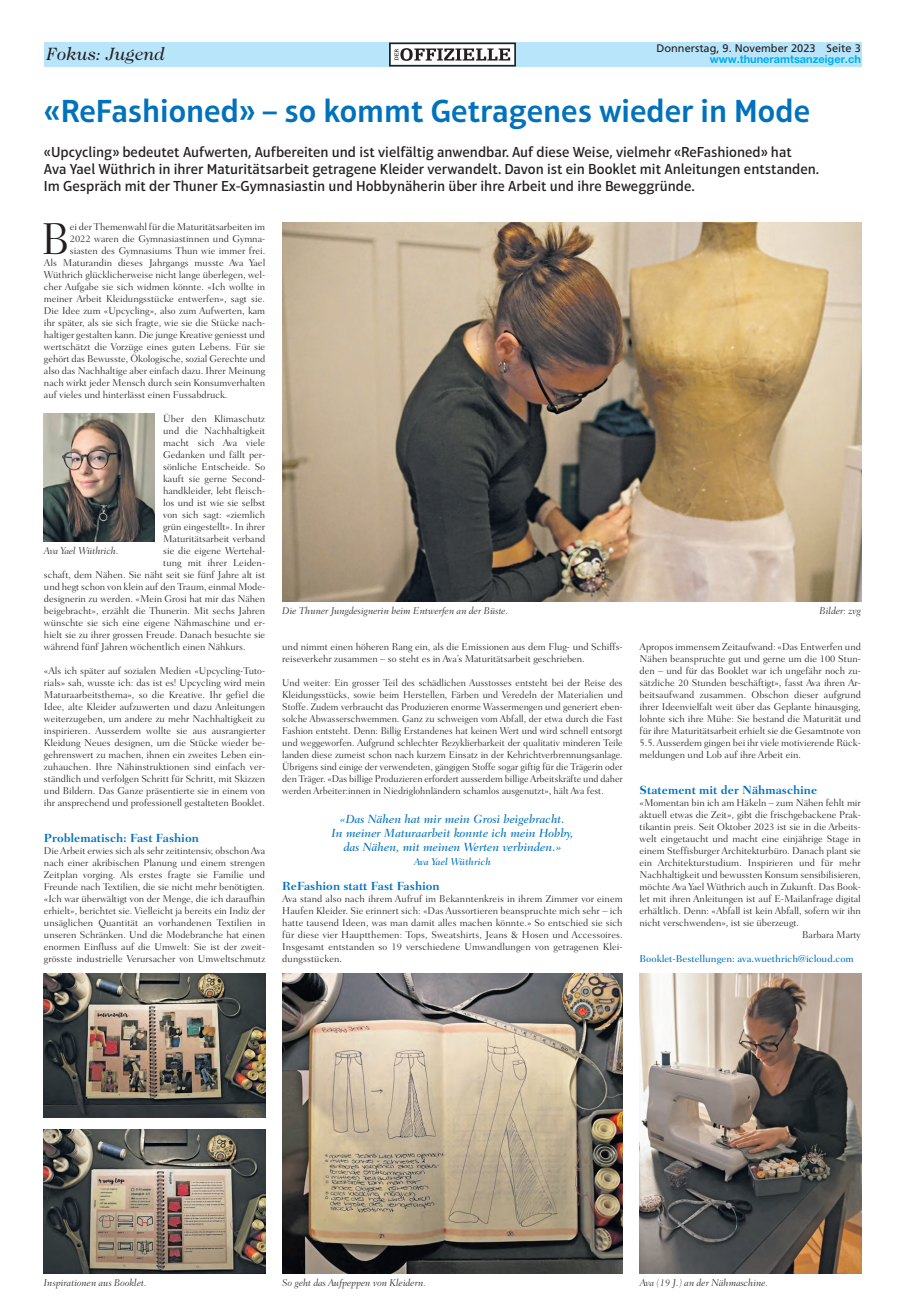
<style>
.page{position:relative;width:905px;height:1304px;background:#fff}
.page>*{position:absolute;margin:0;border:0;box-sizing:border-box;transform-origin:0 0}
.t1{font:300 45.4px "Fairfield LT Std";color:#231f20}
.t2{font:600 32.5px "Aptifer Sans LT Pro";color:#0072bc}
.t3{font:italic 18px "Caslon 224 Std";color:#231f20}
.t4{font:500 14.8px/17px "Aptifer Sans LT Pro";color:#231f20}
.t5{font:italic 500 12px/14px "Fairfield LT Std";letter-spacing:-.005em;color:#0072bc;text-align:center}
.t6{font:700 12px "Fairfield LT Std";color:#0072bc}
.t7{font:11px "Frutiger LT Pro";color:#231f20}
.t8{font:700 11px "Helvetica Neue LT Pro";color:#00aeef}
.t9{font:300 10px/12px "Fairfield LT Std";color:#231f20;text-align:justify}
.t10{font:italic 300 10px "Fairfield LT Std";color:#231f20}
.t11{font:500 10px "Fairfield LT Std";color:#0072bc}
.t12{font:italic 500 10px "Fairfield LT Std";color:#0072bc}
</style>
<div class="page">
<div style="left:44px;top:43px;width:816px;height:24px;background:#b9e5fa"></div>
<img style="left:44px;top:414px;width:110px;height:127px">
<svg style="left:389px;top:43px;width:127px;height:24px"></svg>
<img style="left:282px;top:223px;width:578px;height:379px">
<img style="left:282px;top:974px;width:340px;height:300px">
<img style="left:639px;top:974px;width:221px;height:300px">
<img style="left:44px;top:1130px;width:221px;height:144px">
<img style="left:44px;top:974px;width:221px;height:144px">
<h3 class="t3" style="left:47px;top:44px;width:120px">Fokus: Jugend</h3>
<p class="t7" style="left:656px;top:41px;width:206px">Donnerstag, 9. November 2023 Seite 3</p>
<p class="t8" style="left:709px;top:52px;width:152px">www.thuneramtsanzeiger.ch</p>
<h2 class="t2" style="left:44px;top:92px;width:767px">«ReFashioned» – so kommt Getragenes wieder in Mode</h2>
<p class="t4" style="left:44px;top:143px;width:776px">«Upcycling» bedeutet Aufwerten, Aufbereiten und ist vielfältig anwendbar. Auf diese Weise, vielmehr «ReFashioned» hat<br>Ava Yael Wüthrich in ihrer Maturitätsarbeit getragene Kleider verwandelt. Davon ist ein Booklet mit Anleitungen entstanden.<br>Im Gespräch mit der Thuner Ex-Gymnasiastin und Hobbynäherin über ihre Arbeit und ihre Beweggründe.</p>
<h1 class="t1" style="left:41px;top:213px;width:30px">B</h1>
<p class="t9" style="left:70px;top:221px;width:197px">ei der Themenwahl für die Maturitätsarbeiten im</p>
<p class="t9" style="left:70px;top:233px;width:197px">2022 waren die Gymnasiastinnen und Gymna-</p>
<p class="t9" style="left:70px;top:245px;width:197px">siasten des Gymnasiums Thun wie immer frei.</p>
<p class="t9" style="left:44px;top:257px;width:223px">Als Maturandin dieses Jahrgangs musste Ava Yael</p>
<p class="t9" style="left:44px;top:269px;width:223px">Wüthrich glücklicherweise nicht lange überlegen, wel-</p>
<p class="t9" style="left:44px;top:281px;width:223px">cher Aufgabe sie sich widmen könnte. «Ich wollte in</p>
<p class="t9" style="left:44px;top:293px;width:222px">meiner Arbeit Kleidungsstücke entwerfen», sagt sie.</p>
<p class="t9" style="left:44px;top:305px;width:223px">Die Idee zum «Upcycling», also zum Aufwerten, kam</p>
<p class="t9" style="left:44px;top:317px;width:223px">ihr später, als sie sich fragte, wie sie die Stücke nach-</p>
<p class="t9" style="left:44px;top:329px;width:222px">haltiger gestalten kann. Die junge Kreative geniesst und</p>
<p class="t9" style="left:44px;top:341px;width:223px">wertschätzt die Vorzüge eines guten Lebens. Für sie</p>
<p class="t9" style="left:44px;top:353px;width:223px">gehört das Bewusste, Ökologische, sozial Gerechte und</p>
<p class="t9" style="left:44px;top:365px;width:223px">also das Nachhaltige aber einfach dazu. Ihrer Meinung</p>
<p class="t9" style="left:44px;top:377px;width:223px">nach wirkt jeder Mensch durch sein Konsumverhalten</p>
<p class="t9" style="left:44px;top:389px;width:185px">auf vieles und hinterlässt einen Fussabdruck.</p>
<p class="t9" style="left:163px;top:413px;width:103px">Über den Klimaschutz</p>
<p class="t9" style="left:163px;top:425px;width:104px">und die Nachhaltigkeit</p>
<p class="t9" style="left:163px;top:437px;width:104px">macht sich Ava viele</p>
<p class="t9" style="left:163px;top:449px;width:104px">Gedanken und fällt per-</p>
<p class="t9" style="left:163px;top:461px;width:103px">sönliche Entscheide. So</p>
<p class="t9" style="left:163px;top:473px;width:104px">kauft sie gerne Second-</p>
<p class="t9" style="left:163px;top:485px;width:104px">handkleider, lebt fleisch-</p>
<p class="t9" style="left:163px;top:497px;width:104px">los und ist wie sie selbst</p>
<p class="t9" style="left:163px;top:509px;width:104px">von sich sagt: «ziemlich</p>
<p class="t9" style="left:163px;top:521px;width:104px">grün eingestellt». In ihrer</p>
<p class="t9" style="left:163px;top:533px;width:104px">Maturitätsarbeit verband</p>
<p class="t9" style="left:163px;top:545px;width:104px">sie die eigene Wertehal-</p>
<p class="t9" style="left:163px;top:557px;width:103px">tung mit ihrer Leiden-</p>
<p class="t9" style="left:44px;top:569px;width:223px">schaft, dem Nähen. Sie näht seit sie fünf Jahre alt ist</p>
<p class="t9" style="left:44px;top:581px;width:223px">und hegt schon von klein auf den Traum, einmal Mode-</p>
<p class="t9" style="left:44px;top:593px;width:223px">designerin zu werden. «Mein Grosi hat mir das Nähen</p>
<p class="t9" style="left:44px;top:605px;width:223px">beigebracht», erzählt die Thunerin. Mit sechs Jahren</p>
<p class="t9" style="left:44px;top:617px;width:223px">wünschte sie sich eine eigene Nähmaschine und er-</p>
<p class="t9" style="left:44px;top:629px;width:223px">hielt sie zu ihrer grossen Freude. Danach besuchte sie</p>
<p class="t9" style="left:44px;top:641px;width:203px">während fünf Jahren wöchentlich einen Nähkurs.</p>
<p class="t9" style="left:44px;top:665px;width:223px">«Als ich später auf sozialen Medien «Upcycling-Tuto&shy;rials» sah, wusste ich: das ist es! Upcycling wird mein Maturaarbeitsthema», so die Kreative. Ihr gefiel die Idee, alte Kleider aufzuwerten und dazu Anleitungen weiterzugeben, um andere zu mehr Nachhaltigkeit zu inspirieren. Ausserdem wollte sie aus ausrangierter Kleidung Neues designen, um die Stücke wieder be&shy;gehrenswert zu machen, ihnen ein zweites Leben ein&shy;zuhauchen. Ihre Nähinstruktionen sind einfach ver&shy;ständlich und verfolgen Schritt für Schritt, mit Skizzen und Bildern. Das Ganze präsentierte sie in einem von ihr ansprechend und professionell gestalteten Booklet.</p>
<p class="t6" style="left:44px;top:831px;width:156px">Problematisch: Fast Fashion</p>
<p class="t9" style="left:44px;top:845px;width:223px">Die Arbeit erwies sich als sehr zeitintensiv, obschon Ava nach einer akribischen Planung und einem strengen Zeitplan vorging. Als erstes fragte sie Familie und Freunde nach Textilien, die sie nicht mehr benötigten. «Ich war überwältigt von der Menge, die ich daraufhin erhielt», berichtet sie. Vielleicht ja bereits ein Indiz der unsäglichen Quantität an vorhandenen Textilien in unseren Schränken. Und die Modebranche hat einen enormen Einfluss auf die Umwelt: Sie ist der zweit&shy;grösste industrielle Verursacher von Umweltschmutz</p>
<p class="t10" style="left:44px;top:545px;width:76px">Ava Yael Wüthrich.</p>
<p class="t10" style="left:282px;top:605px;width:227px">Die Thuner Jungdesignerin beim Entwerfen an der Büste.</p>
<p class="t10" style="left:819px;top:605px;width:43px">Bilder: zvg</p>
<p class="t9" style="left:282px;top:641px;width:342px">und nimmt einen höheren Rang ein, als die Emissionen aus dem Flug- und Schiffs&shy;reiseverkehr zusammen – so steht es in Ava’s Maturitätsarbeit geschrieben.</p>
<p class="t9" style="left:282px;top:677px;width:342px">Und weiter: Ein grosser Teil des schädlichen Ausstosses entsteht bei der Reise des Kleidungsstücks, sowie beim Herstellen, Färben und Veredeln der Materialien und Stoffe. Zudem verbraucht das Produzieren enorme Wassermengen und generiert eben&shy;solche Abwasserschwemmen. Ganz zu schweigen vom Abfall, der etwa durch die Fast Fashion entsteht. Denn: Billig Erstandenes hat keinen Wert und wird schnell entsorgt und weggeworfen. Aufgrund schlechter Rezyklierbarkeit der qualitativ minderen Teile landen diese zumeist schon nach kurzem Einsatz in der Kehrichtverbrennungsanlage.<br>Übrigens sind einige der verwendeten, gängigen Stoffe sogar giftig für die Trägerin oder den Träger. «Das billige Produzieren erfordert ausserdem billige Arbeitskräfte und daher werden Arbeiter:innen in Niedriglohnländern schamlos ausgenutzt», hält Ava fest.</p>
<p class="t5" style="left:331px;top:812px;width:243px">«Das Nähen hat mir mein Grosi beigebracht.<br>In meiner Maturaarbeit konnte ich mein Hobby, das Nähen, mit meinen Werten verbinden.»</p>
<p class="t12" style="left:414px;top:856px;width:78px">Ava Yael Wüthrich</p>
<p class="t6" style="left:282px;top:879px;width:159px">ReFashion statt Fast Fashion</p>
<p class="t9" style="left:282px;top:893px;width:342px">Ava stand also nach ihrem Aufruf im Bekanntenkreis in ihrem Zimmer vor einem Haufen Kleider. Sie erinnert sich: «Das Aussortieren beanspruchte mich sehr – ich hatte tausend Ideen, was man damit alles machen könnte.» So entschied sie sich für diese vier Hauptthemen: Tops, Sweatshirts, Jeans &amp; Hosen und Accessoires.<br>Insgesamt entstanden so 19 verschiedene Umwandlungen von getragenen Klei&shy;dungsstücken.</p>
<p class="t9" style="left:639px;top:641px;width:223px">Apropos immensem Zeitaufwand: «Das Entwerfen und Nähen beanspruchte gut und gerne um die 100 Stun&shy;den – und für das Booklet war ich ungefähr noch zu&shy;sätzliche 20 Stunden beschäftigt», fasst Ava ihren Ar&shy;beitsaufwand zusammen. Obschon dieser aufgrund ihrer Ideenvielfalt weit über das Geplante hinausging, lohnte sich ihre Mühe: Sie bestand die Maturität und für ihre Maturitätsarbeit erhielt sie die Gesamtnote von 5.5. Ausserdem gingen bei ihr viele motivierende Rück&shy;meldungen und Lob auf ihre Arbeit ein.</p>
<p class="t6" style="left:639px;top:783px;width:179px">Statement mit der Nähmaschine</p>
<p class="t9" style="left:639px;top:797px;width:223px">«Momentan bin ich am Häkeln – zum Nähen fehlt mir</p>
<p class="t9" style="left:639px;top:809px;width:223px">aktuell etwas die Zeit», gibt die frischgebackene Prak-</p>
<p class="t9" style="left:639px;top:821px;width:223px">tikantin preis. Seit Oktober 2023 ist sie in die Arbeits-</p>
<p class="t9" style="left:639px;top:833px;width:223px">welt eingetaucht und macht eine einjährige Stage in</p>
<p class="t9" style="left:639px;top:845px;width:223px">einem Steffisburger Architekturbüro. Danach plant sie</p>
<p class="t9" style="left:639px;top:857px;width:222px">ein Architekturstudium. Inspirieren und für mehr</p>
<p class="t9" style="left:639px;top:869px;width:223px">Nachhaltigkeit und bewussten Konsum sensibilisieren,</p>
<p class="t9" style="left:639px;top:881px;width:223px">möchte Ava Yael Wüthrich auch in Zukunft. Das Book-</p>
<p class="t9" style="left:639px;top:893px;width:223px">let mit ihren Anleitungen ist auf E-Mailanfrage digital</p>
<p class="t9" style="left:639px;top:905px;width:223px">erhältlich. Denn: «Abfall ist kein Abfall, sofern wir ihn</p>
<p class="t9" style="left:639px;top:917px;width:161px">nicht verschwenden», ist sie überzeugt.</p>
<p class="t9" style="left:802px;top:929px;width:60px">Barbara Marty</p>
<p class="t11" style="left:639px;top:953px;width:216px">Booklet-Bestellungen: ava.wuethrich@icloud.com</p>
<p class="t10" style="left:44px;top:1277px;width:104px">Inspirationen aus Booklet.</p>
<p class="t10" style="left:282px;top:1277px;width:145px">So geht das Aufpeppen von Kleidern.</p>
<p class="t10" style="left:639px;top:1277px;width:130px">Ava (19 J.) an der Nähmaschine.</p>
</div>
